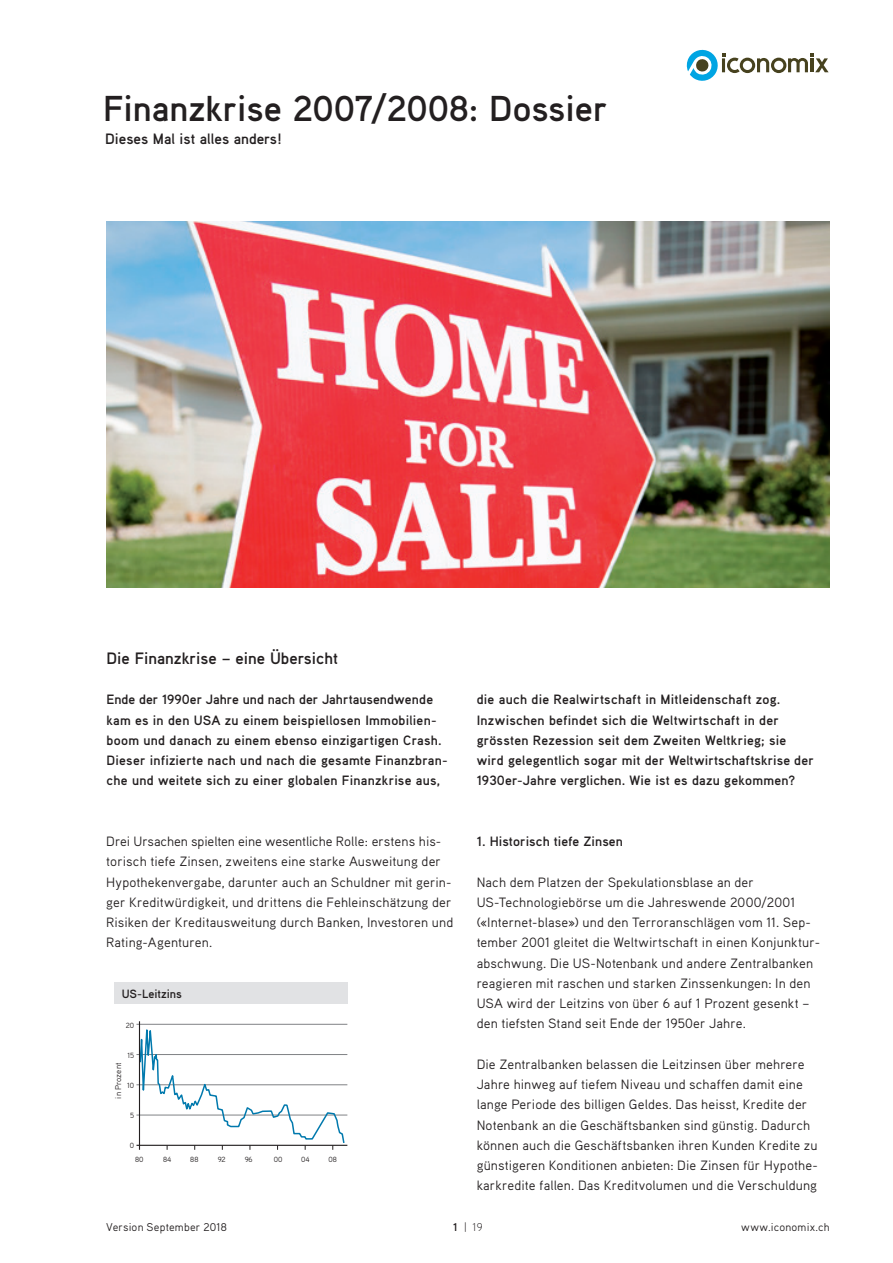
<style>
.page{position:relative;width:893px;height:1263px;background:#fff}
.page>*{position:absolute;margin:0;border:0;box-sizing:border-box;transform-origin:0 0}
.t1{font:700 36px "Aaux Pro OT";color:#231f20}
.t2{font:700 16.5px "Aaux Pro OT";color:#231f20}
.t3{font:700 15px "Aaux Pro OT";color:#231f20}
.t4{font:13.5px/20.2px "Aaux Pro OT";letter-spacing:.01em;color:#231f20}
.t5{font:700 13.5px/20.2px "Aaux Pro OT";letter-spacing:.015em;color:#231f20}
.t6{font:700 12px "Aaux Pro OT";color:#231f20}
.t7{font:11.25px "Aaux Pro OT";letter-spacing:.015em;color:#231f20}
.t8{font:300 11.25px "Aaux Pro OT";color:#231f20}
.t9{font:8.25px "Aaux Pro OT";color:#231f20}
.t10{font:7.5px "Aaux Pro OT";color:#231f20}
.s1{font-size:11.25px;color:#fff}
.s2{font-weight:700}
</style>
<div class="page">
<svg style="left:687px;top:50px;width:142px;height:31px"></svg>
<img style="left:106px;top:221px;width:723px;height:367px">
<div style="left:115px;top:983px;width:233px;height:21px;background:#e1e2e4"></div>
<hr style="left:136px;top:1024px;width:211px;height:1px;background:#808285">
<hr style="left:136px;top:1054px;width:211px;height:1px;background:#808285">
<hr style="left:136px;top:1084px;width:211px;height:1px;background:#808285">
<hr style="left:136px;top:1115px;width:211px;height:1px;background:#808285">
<svg style="left:140px;top:1022px;width:206px;height:128px"></svg>
<hr style="left:136px;top:1145px;width:211px;height:1px;background:#231f20">
<hr style="left:139px;top:1021px;width:1px;height:129px;background:#231f20">
<h1 class="t1" style="left:103px;top:86px;width:506px">Finanzkrise 2007/2008: Dossier</h1>
<p class="t3" style="left:105px;top:129px;width:255px">Dieses Mal ist alles anders!<span class="s1">ösungshinweise</span></p>
<p class="t2" style="left:106px;top:647px;width:233px">Die Finanzkrise – eine Übersicht</p>
<p class="t5" style="left:106px;top:689px;width:343px">Ende der 1990er Jahre und nach der Jahrtausendwende kam es in den USA zu einem beispiellosen Immobilien&shy;boom und danach zu einem ebenso einzigartigen Crash.<br>Dieser infizierte nach und nach die gesamte Finanzbran&shy;che und weitete sich zu einer globalen Finanzkrise aus,</p>
<p class="t5" style="left:477px;top:689px;width:338px">die auch die Realwirtschaft in Mitleidenschaft zog.<br>Inzwischen befindet sich die Weltwirtschaft in der grössten Rezession seit dem Zweiten Weltkrieg; sie wird gelegentlich sogar mit der Weltwirtschaftskrise der 1930er-Jahre verglichen. Wie ist es dazu gekommen?</p>
<p class="t4" style="left:106px;top:831px;width:348px">Drei Ursachen spielten eine wesentliche Rolle: erstens his&shy;torisch tiefe Zinsen, zweitens eine starke Ausweitung der Hypothekenvergabe, darunter auch an Schuldner mit gerin&shy;ger Kreditwürdigkeit, und drittens die Fehleinschätzung der Risiken der Kreditausweitung durch Banken, Investoren und Rating-Agenturen.</p>
<p class="t5" style="left:477px;top:831px;width:148px">1. Historisch tiefe Zinsen</p>
<p class="t4" style="left:477px;top:871px;width:345px">Nach dem Platzen der Spekulationsblase an der US-Technologiebörse um die Jahreswende 2000/2001 («Internet-blase») und den Terroranschlägen vom 11. Sep&shy;tember 2001 gleitet die Weltwirtschaft in einen Konjunktur&shy;abschwung. Die US-Notenbank und andere Zentralbanken reagieren mit raschen und starken Zinssenkungen: In den USA wird der Leitzins von über 6 auf 1 Prozent gesenkt – den tiefsten Stand seit Ende der 1950er Jahre.</p>
<p class="t4" style="left:477px;top:1053px;width:343px">Die Zentralbanken belassen die Leitzinsen über mehrere Jahre hinweg auf tiefem Niveau und schaffen damit eine lange Periode des billigen Geldes. Das heisst, Kredite der Notenbank an die Geschäftsbanken sind günstig. Dadurch können auch die Geschäftsbanken ihren Kunden Kredite zu günstigeren Konditionen anbieten: Die Zinsen für Hypothe&shy;karkredite fallen. Das Kreditvolumen und die Verschuldung</p>
<p class="t6" style="left:122px;top:986px;width:62px">US-Leitzins</p>
<p class="t10" style="left:126px;top:1020px;width:10px">20</p>
<p class="t10" style="left:127px;top:1050px;width:8px">15</p>
<p class="t10" style="left:127px;top:1080px;width:9px">10</p>
<p class="t10" style="left:130px;top:1110px;width:6px">5</p>
<p class="t10" style="left:130px;top:1140px;width:6px">0</p>
<p class="t9" style="left:113px;top:1098px;width:37px;rotate:-90deg">in Prozent</p>
<p class="t10" style="left:135px;top:1155px;width:10px">80</p>
<p class="t10" style="left:163px;top:1155px;width:10px">84</p>
<p class="t10" style="left:190px;top:1155px;width:10px">88</p>
<p class="t10" style="left:218px;top:1155px;width:10px">92</p>
<p class="t10" style="left:245px;top:1155px;width:9px">96</p>
<p class="t10" style="left:274px;top:1155px;width:10px">00</p>
<p class="t10" style="left:301px;top:1155px;width:10px">04</p>
<p class="t10" style="left:329px;top:1155px;width:10px">08</p>
<p class="t8" style="left:453px;top:1220px;width:31px"><span class="s2">1</span> | 19</p>
<p class="t7" style="left:106px;top:1220px;width:122px">Version September 2018</p>
<p class="t7" style="left:741px;top:1220px;width:90px">www.iconomix.ch</p>
</div>
